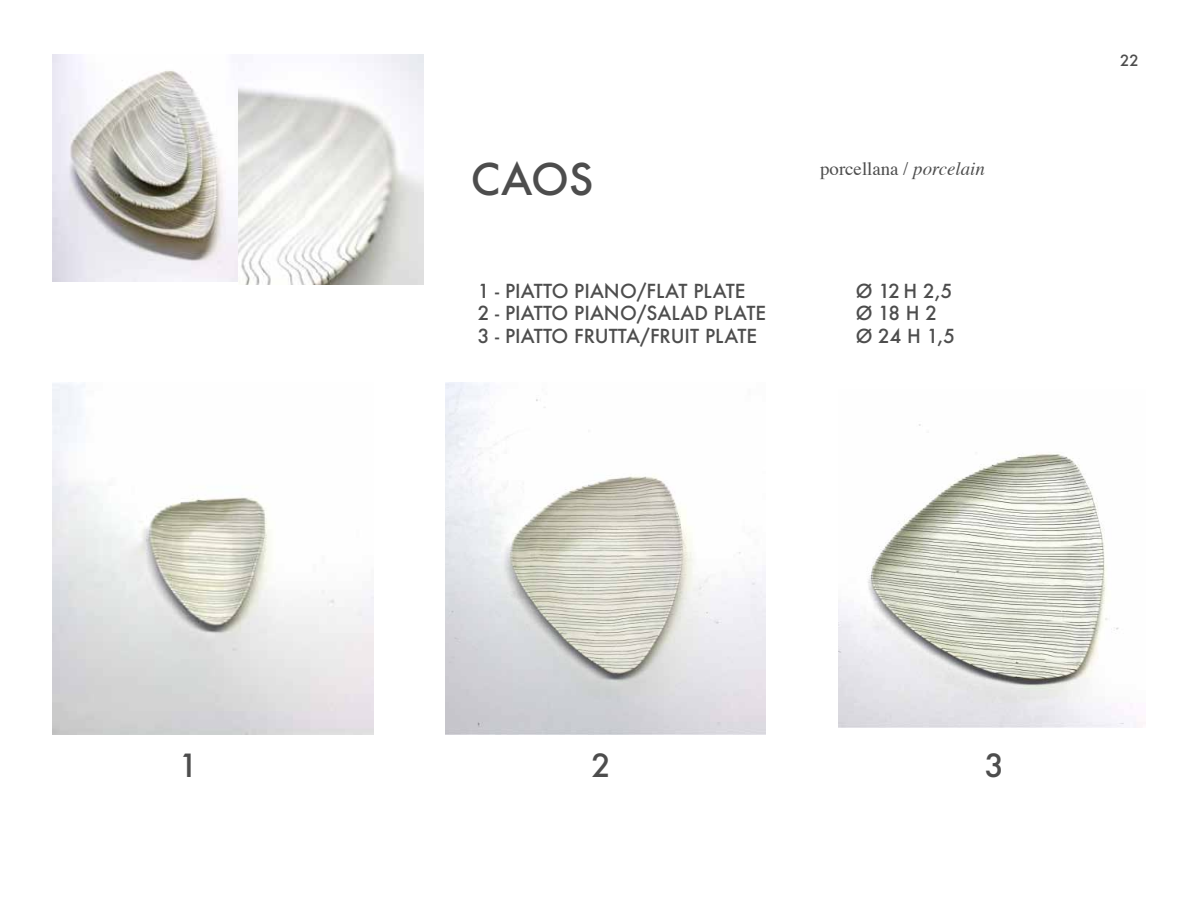
<style>
.page{position:relative;width:1200px;height:900px;background:#fff}
.page>*{position:absolute;margin:0;border:0;box-sizing:border-box;transform-origin:0 0}
.t1{font:500 42.45px "Futura";color:#4d4d4d}
.t2{font:500 31.05px "Futura";color:#4d4d4d}
.t3{font:500 18.9px "Futura";color:#4d4d4d}
.t4{font:18.9px "Times";color:#4d4d4d}
.t5{font:500 15px "Futura";color:#4d4d4d}
.s1{font-style:italic}
</style>
<div class="page">
<img style="left:53px;top:382px;width:320px;height:352px">
<img style="left:446px;top:382px;width:320px;height:352px">
<img style="left:838px;top:424px;width:299px;height:303px">
<img style="left:53px;top:54px;width:185px;height:228px">
<img style="left:238px;top:54px;width:186px;height:231px">
<h1 class="t1" style="left:471px;top:151px;width:124px">CAOS</h1>
<p class="t4" style="left:820px;top:160px;width:166px">porcellana / <span class="s1">porcelain</span></p>
<p class="t3" style="left:478px;top:278px;width:269px">1 - PIATTO PIANO/FLAT PLATE</p>
<p class="t3" style="left:856px;top:278px;width:98px">Ø 12 H 2,5</p>
<p class="t3" style="left:478px;top:300px;width:290px">2 - PIATTO PIANO/SALAD PLATE</p>
<p class="t3" style="left:856px;top:300px;width:83px">Ø 18 H 2</p>
<p class="t3" style="left:478px;top:323px;width:281px">3 - PIATTO FRUTTA/FRUIT PLATE</p>
<p class="t3" style="left:856px;top:323px;width:101px">Ø 24 H 1,5</p>
<p class="t5" style="left:1120px;top:51px;width:20px">22</p>
<h2 class="t2" style="left:179px;top:745px;width:21px">1</h2>
<h2 class="t2" style="left:591px;top:745px;width:21px">2</h2>
<h2 class="t2" style="left:985px;top:745px;width:21px">3</h2>
</div>
